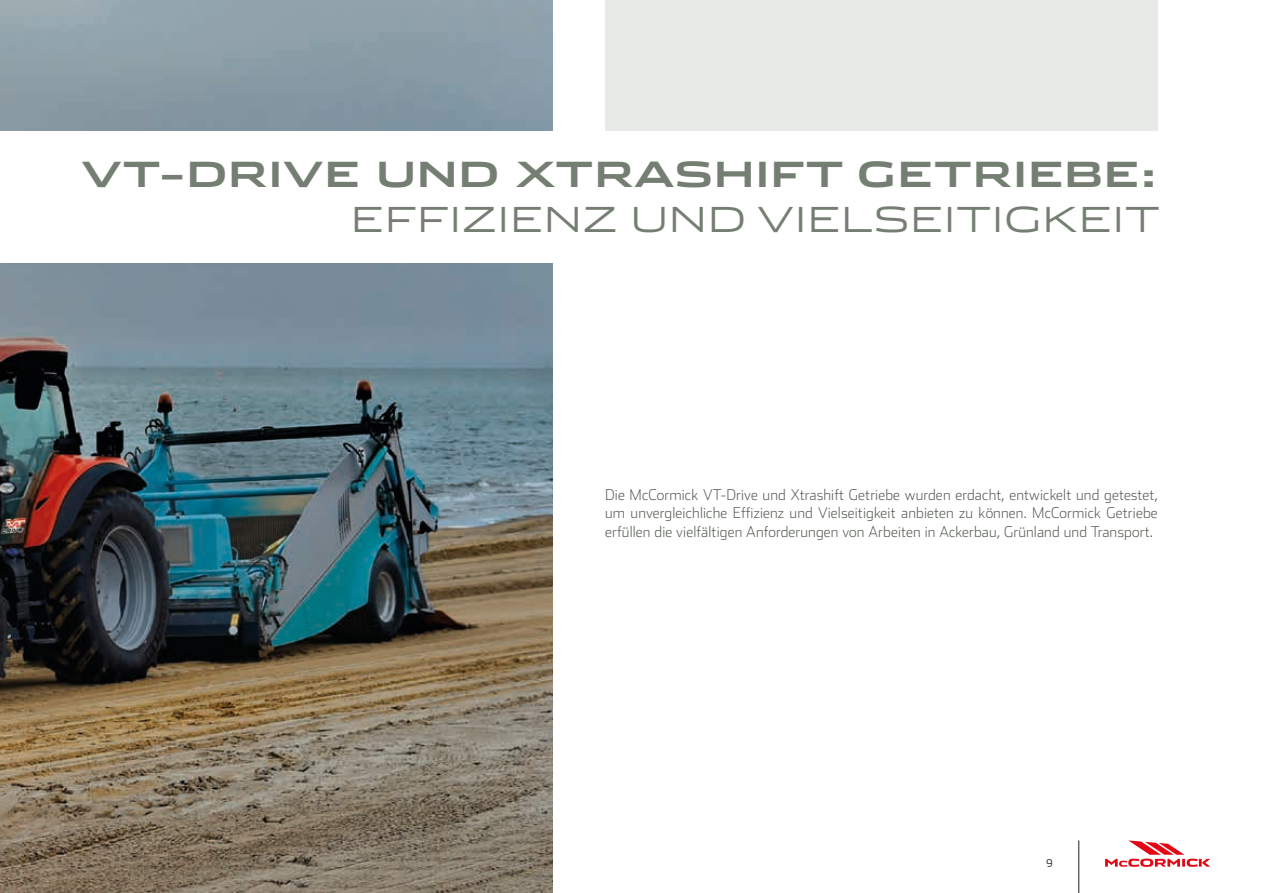
<style>
.page{position:relative;width:1263px;height:893px;background:#fff}
.page>*{position:absolute;margin:0;border:0;box-sizing:border-box;transform-origin:0 0}
.t1{font:700 34.5px "Stainless Ext";letter-spacing:.02em;color:#757e72}
.t2{font:300 34.5px "Stainless Ext";letter-spacing:.02em;color:#757e72}
.t3{font:200 15px/18.8px "Stainless";letter-spacing:.01em;color:#525b50;text-align:justify}
.t4{font:300 10.5px "Stainless";color:#1d1d1b}
</style>
<div class="page">
<div style="left:605px;top:0;width:553px;height:209px;background:#e8eae8"></div>
<svg style="left:1105px;top:840px;width:105px;height:27px"></svg>
<hr style="left:1078px;top:840px;width:1px;height:53px;background:#1d1d1b">
<img style="left:0;top:0;width:552px;height:893px">
<div style="left:0;top:131px;width:1158px;height:132px;background:#fff"></div>
<h1 class="t1" style="left:82px;top:154px;width:1078px">VT-DRIVE UND XTRASHIFT GETRIEBE:</h1>
<h1 class="t2" style="left:351px;top:199px;width:810px">EFFIZIENZ UND VIELSEITIGKEIT</h1>
<p class="t3" style="left:605px;top:485px;width:554px">Die McCormick VT-Drive und Xtrashift Getriebe wurden erdacht, entwickelt und getestet, um unvergleichliche Effizienz und Vielseitigkeit anbieten zu können. McCormick Getriebe erfüllen die vielfältigen Anforderungen von Arbeiten in Ackerbau, Grünland und Transport.</p>
<p class="t4" style="left:1046px;top:857px;width:8px">9</p>
</div>
